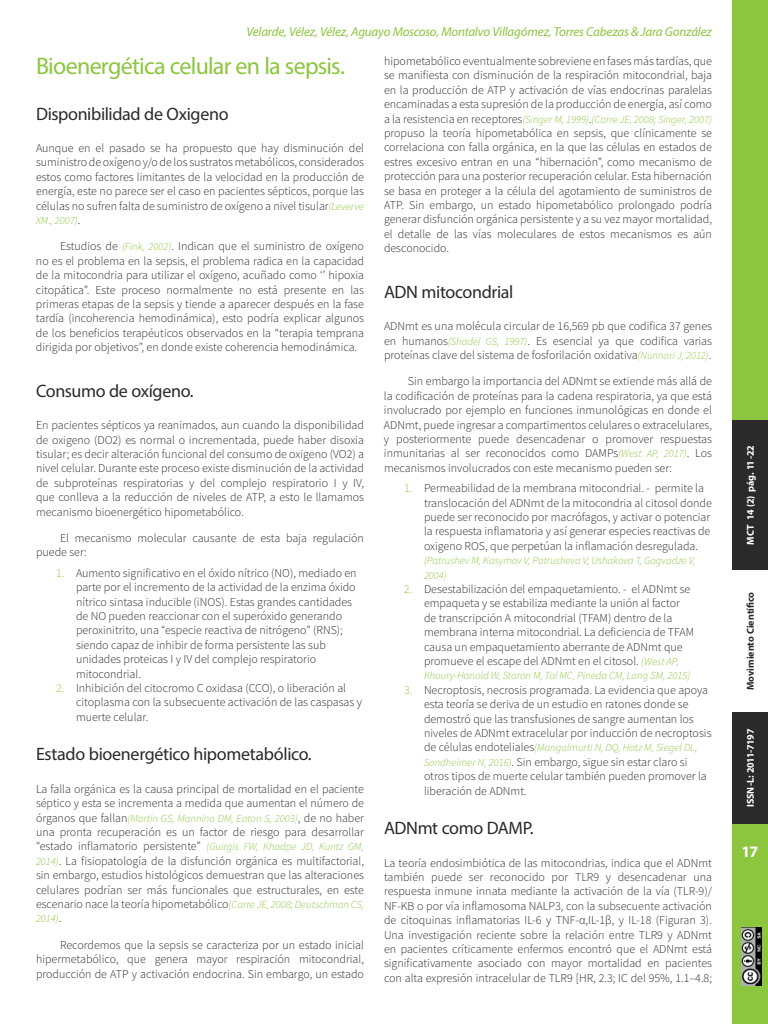
<style>
.page{position:relative;width:768px;height:1024px;background:#fff}
.page>*{position:absolute;margin:0;border:0;box-sizing:border-box;transform-origin:0 0}
.t1{font:24px "Myriad Pro";letter-spacing:-.03em;color:#8cc63f}
.t2{font:18px "Myriad Pro";letter-spacing:-.02em;color:#2a2a2a}
.t3{font:700 16px "Myriad Pro";color:#fff}
.t4{font:italic 13px "Myriad Pro";letter-spacing:-.015em;color:#8cc63f}
.t5{font:300 12px/14.4px "Source Sans Pro";color:#2a2a2a;text-align:justify}
.t6{font:italic 300 10.8px/14.4px "Source Sans Pro";color:#8cc63f}
.t7{font:700 10px "Myriad Pro";letter-spacing:-.01em;color:#fff}
.t8{font:700 10px "Myriad Pro";color:#2a2a2a}
.s1{font-style:italic;font-size:10.8px;color:#8cc63f}
.s2{font-style:normal;font-size:12px;color:#2a2a2a}
.s3{color:#8cc63f}
</style>
<div class="page">
<div style="left:732px;top:712px;width:36px;height:312px;background:#8cc63f"></div>
<div style="left:732px;top:0;width:36px;height:570px;background:#8cc63f"></div>
<div style="left:732px;top:420px;width:36px;height:150px;background:#2a2a2a"></div>
<div style="left:732px;top:712px;width:36px;height:112px;background:#2a2a2a"></div>
<img style="left:741px;top:928px;width:20px;height:58px">
<p class="t4" style="left:247px;top:23px;width:467px">Velarde, Vélez, Vélez, Aguayo Moscoso, Montalvo Villagómez, Torres Cabezas &amp; Jara González</p>
<h1 class="t1" style="left:36px;top:51px;width:311px">Bioenergética celular en la sepsis.</h1>
<h2 class="t2" style="left:36px;top:102px;width:194px">Disponibilidad de Oxigeno</h2>
<p class="t5" style="left:36px;top:141px;width:330px">Aunque en el pasado se ha propuesto que hay disminución del suministro de oxígeno y/o de los sustratos metabólicos, considerados estos como factores limitantes de la velocidad en la producción de energía, este no parece ser el caso en pacientes sépticos, porque las células no sufren falta de suministro de oxígeno a nivel tisular<span class="s1">(Leverve</span></p>
<p class="t6" style="left:36px;top:213px;width:46px">XM., 2007)<span class="s2">.</span></p>
<p class="t5" style="left:36px;top:239px;width:330px;text-indent:24px">Estudios de <span class="s1">(Fink, 2002)</span>. Indican que el suministro de oxígeno no es el problema en la sepsis, el problema radica en la capacidad de la mitocondria para utilizar el oxígeno, acuñado como ‘’ hipoxia citopática”. Este proceso normalmente no está presente en las primeras etapas de la sepsis y tiende a aparecer después en la fase tardía (incoherencia hemodinámica), esto podría explicar algunos de los beneficios terapéuticos observados en la “terapia temprana dirigida por objetivos”, en donde existe coherencia hemodinámica.</p>
<h2 class="t2" style="left:36px;top:380px;width:159px">Consumo de oxígeno.</h2>
<p class="t5" style="left:36px;top:418px;width:330px">En pacientes sépticos ya reanimados, aun cuando la disponibilidad de oxigeno (DO2) es normal o incrementada, puede haber disoxia tisular; es decir alteración funcional del consumo de oxigeno (VO2) a nivel celular. Durante este proceso existe disminución de la actividad de subproteínas respiratorias y del complejo respiratorio I y IV, que conlleva a la reducción de niveles de ATP, a esto le llamamos mecanismo bioenergético hipometabólico.</p>
<p class="t5" style="left:36px;top:531px;width:330px;text-indent:24px">El mecanismo molecular causante de esta baja regulación puede ser:</p>
<p class="t5" style="left:76px;top:566px;width:282px;text-align:left;text-indent:-20px"><span class="s3">1.</span> Aumento significativo en el óxido nítrico (NO), mediado en parte por el incremento de la actividad de la enzima óxido nítrico sintasa inducible (iNOS). Estas grandes cantidades de NO pueden reaccionar con el superóxido generando peroxinitrito, una “especie reactiva de nitrógeno” (RNS); siendo capaz de inhibir de forma persistente las sub unidades proteicas I y IV del complejo respiratorio mitocondrial.</p>
<p class="t5" style="left:76px;top:681px;width:288px;text-align:left;text-indent:-20px"><span class="s3">2.</span> Inhibición del citocromo C oxidasa (CCO), o liberación al citoplasma con la subsecuente activación de las caspasas y muerte celular.</p>
<h2 class="t2" style="left:36px;top:743px;width:277px">Estado bioenergético hipometabólico.</h2>
<p class="t5" style="left:36px;top:782px;width:330px">La falla orgánica es la causa principal de mortalidad en el paciente séptico y esta se incrementa a medida que aumentan el número de</p>
<p class="t6" style="left:36px;top:811px;width:330px"><span class="s2">órganos que fallan</span>(Martin GS, Mannino DM, Eaton S, 2003)<span class="s2">, de no haber</span></p>
<p class="t5" style="left:36px;top:825px;width:330px">una pronta recuperación es un factor de riesgo para desarrollar “estado inflamatorio persistente” <span class="s1">(Guirgis FW, Khadpe JD, Kuntz GM, 2014)</span>. La fisiopatología de la disfunción orgánica es multifactorial, sin embargo, estudios histológicos demuestran que las alteraciones celulares podrían ser más funcionales que estructurales, en este escenario nace la teoría hipometabólico<span class="s1">(Carre JE, 2008; Deutschman CS,</span></p>
<p class="t6" style="left:36px;top:912px;width:27px">2014)<span class="s2">.</span></p>
<p class="t5" style="left:36px;top:938px;width:330px;text-indent:24px">Recordemos que la sepsis se caracteriza por un estado inicial hipermetabólico, que genera mayor respiración mitocondrial, producción de ATP y activación endocrina. Sin embargo, un estado</p>
<p class="t5" style="left:384px;top:54px;width:330px">hipometabólico eventualmente sobreviene en fases más tardías, que se manifiesta con disminución de la respiración mitocondrial, baja en la producción de ATP y activación de vías endocrinas paralelas encaminadas a esta supresión de la producción de energía, así como</p>
<p class="t6" style="left:384px;top:112px;width:330px"><span class="s2">a la resistencia en receptores</span>(Singer M, 1999)<span class="s2">.</span>(Carre JE, 2008; Singer, 2007)</p>
<p class="t5" style="left:384px;top:126px;width:330px">propuso la teoría hipometabólica en sepsis, que clínicamente se correlaciona con falla orgánica, en la que las células en estados de estres excesivo entran en una “hibernación”, como mecanismo de protección para una posterior recuperación celular. Esta hibernación se basa en proteger a la célula del agotamiento de suministros de ATP. Sin embargo, un estado hipometabólico prolongado podría generar disfunción orgánica persistente y a su vez mayor mortalidad, el detalle de las vías moleculares de estos mecanismos es aún desconocido.</p>
<h2 class="t2" style="left:384px;top:281px;width:131px">ADN mitocondrial</h2>
<p class="t5" style="left:384px;top:319px;width:330px">ADNmt es una molécula circular de 16,569 pb que codifica 37 genes en humanos<span class="s1">(Shadel GS, 1997)</span>. Es esencial ya que codifica varias proteínas clave del sistema de fosforilación oxidativa<span class="s1">(Nunnari J, 2012)</span>.</p>
<p class="t5" style="left:384px;top:374px;width:330px;text-indent:24px">Sin embargo la importancia del ADNmt se extiende más allá de la codificación de proteínas para la cadena respiratoria, ya que está involucrado por ejemplo en funciones inmunológicas en donde el ADNmt, puede ingresar a compartimentos celulares o extracelulares, y posteriormente puede desencadenar o promover respuestas inmunitarias al ser reconocidos como DAMPs<span class="s1">(West AP, 2017)</span>. Los mecanismos involucrados con este mecanismo pueden ser:</p>
<p class="t5" style="left:424px;top:481px;width:289px;text-align:left;text-indent:-20px"><span class="s3">1.</span> Permeabilidad de la membrana mitocondrial. - permite la translocación del ADNmt de la mitocondria al citosol donde puede ser reconocido por macrófagos, y activar o potenciar la respuesta inflamatoria y así generar especies reactivas de oxigeno ROS, que perpetúan la inflamación desregulada.</p>
<p class="t6" style="left:424px;top:553px;width:273px">(Patrushev M, Kasymov V, Patrusheva V, Ushakova T, Gogvadze V,<br>2004)</p>
<p class="t5" style="left:424px;top:582px;width:272px;text-align:left;text-indent:-20px"><span class="s3">2.</span> Desestabilización del empaquetamiento. - el ADNmt se empaqueta y se estabiliza mediante la unión al factor de transcripción A mitocondrial (TFAM) dentro de la membrana interna mitocondrial. La deficiencia de TFAM causa un empaquetamiento aberrante de ADNmt que promueve el escape del ADNmt en el citosol. <span class="s1">(West AP,</span></p>
<p class="t6" style="left:424px;top:669px;width:268px">Khoury-Hanold W, Staron M, Tal MC, Pineda CM, Lang SM, 2015)</p>
<p class="t5" style="left:424px;top:683px;width:289px;text-align:left;text-indent:-20px"><span class="s3">3.</span> Necroptosis, necrosis programada. La evidencia que apoya esta teoría se deriva de un estudio en ratones donde se demostró que las transfusiones de sangre aumentan los niveles de ADNmt extracelular por inducción de necroptosis</p>
<p class="t6" style="left:424px;top:741px;width:275px"><span class="s2">de células endoteliales</span>(Mangalmurti N, DQ, Hotz M, Siegel DL,</p>
<p class="t5" style="left:424px;top:755px;width:284px;text-align:left"><span class="s1">Sondheimer N, 2016)</span>. Sin embargo, sigue sin estar claro si otros tipos de muerte celular también pueden promover la liberación de ADNmt.</p>
<h2 class="t2" style="left:384px;top:817px;width:151px">ADNmt como DAMP.</h2>
<p class="t5" style="left:384px;top:855px;width:330px">La teoría endosimbiótica de las mitocondrias, indica que el ADNmt también puede ser reconocido por TLR9 y desencadenar una respuesta inmune innata mediante la activación de la vía (TLR-9)/ NF-KB o por vía inflamosoma NALP3, con la subsecuente activación de citoquinas inflamatorias IL-6 y TNF-α,IL-1β, y IL-18 (Figuran 3).<br>Una investigación reciente sobre la relación entre TLR9 y ADNmt en pacientes críticamente enfermos encontró que el ADNmt está significativamente asociado con mayor mortalidad en pacientes con alta expresión intracelular de TLR9 [HR, 2.3; IC del 95%, 1.1–4.8;</p>
<p class="t7" style="left:744px;top:545px;width:101px;rotate:-90deg">MCT 14 (2) pág. 11-22</p>
<p class="t8" style="left:744px;top:690px;width:100px;rotate:-90deg">Movimiento Científico</p>
<p class="t7" style="left:744px;top:807px;width:80px;rotate:-90deg">ISSN-L: 2011-7197</p>
<h3 class="t3" style="left:742px;top:841px;width:18px">17</h3>
</div>
